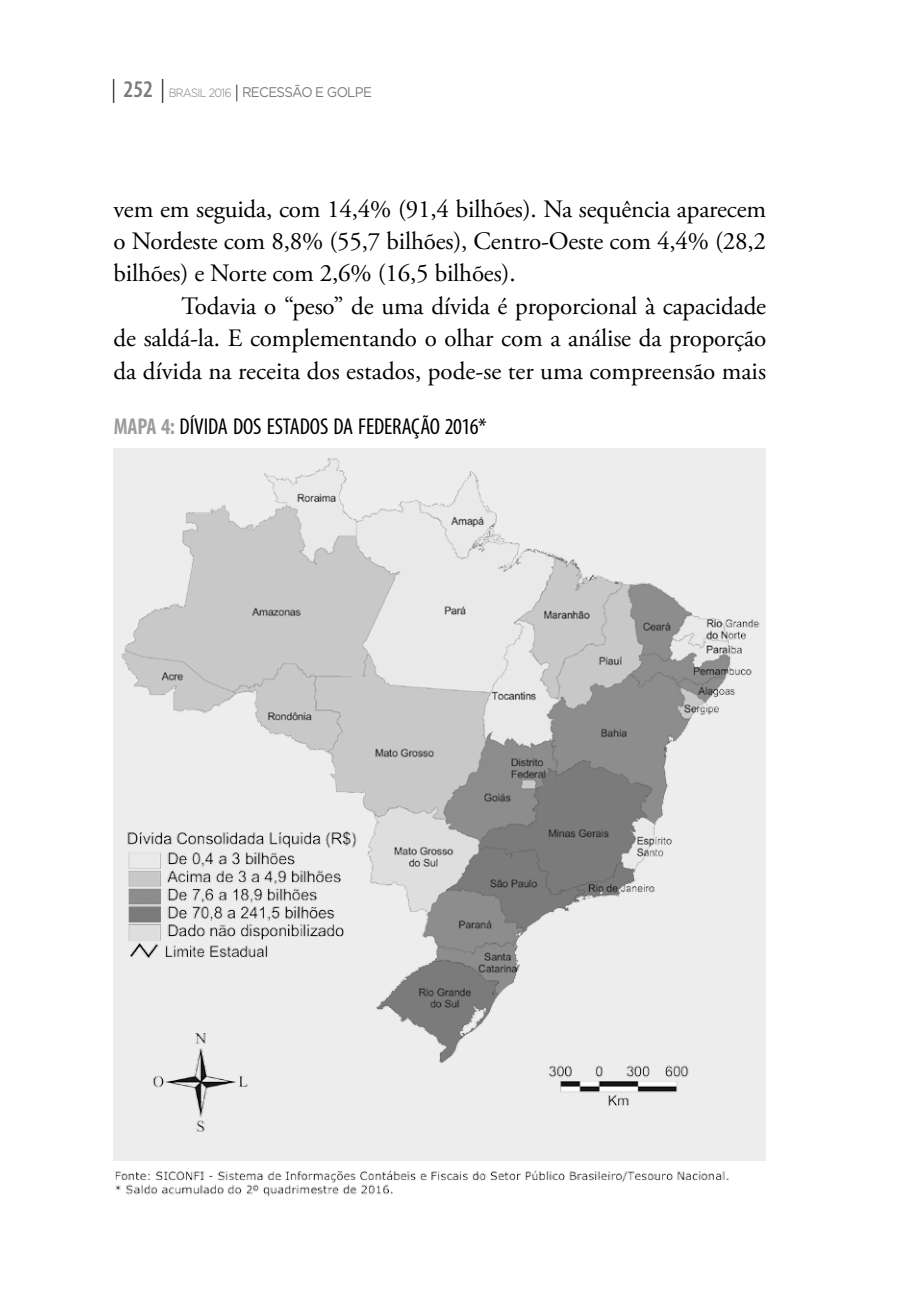
<style>
.page{position:relative;width:908px;height:1304px;background:#fff}
.page>*{position:absolute;margin:0;border:0;box-sizing:border-box;transform-origin:0 0}
.t1{font:25px/32.4px "Adobe Garamond Pro";letter-spacing:-.005em;color:#000;text-align:justify}
.t2{font:condensed 23px "Myriad Pro";letter-spacing:-.005em;color:#000}
.t3{font:14px "Gotham";letter-spacing:-.05em;color:#7c7b7b;scale:.95 1}
.s1{font-family:"Myriad Pro";font-weight:300;font-stretch:condensed;font-size:24px;color:#000}
.s2{font-family:"Myriad Pro";font-weight:600;font-stretch:condensed;font-size:24px}
.s3{font-weight:300;font-size:12px}
.s4{font-weight:300;font-size:18px;color:#000}
.s5{font-weight:700;color:#9d9d9c}
</style>
<div class="page">
<img style="left:113px;top:451px;width:652px;height:746px">
<p class="t3" style="left:111px;top:83px;width:275px"><span class="s1">|</span> <span class="s2">252</span> <span class="s1">|</span> <span class="s3">BRASIL 2016</span> <span class="s4">|</span> RECESSÃO E GOLPE</p>
<p class="t1" style="left:113px;top:193px;width:653px">vem em seguida, com 14,4% (91,4 bilhões). Na sequência aparecem o Nordeste com 8,8% (55,7 bilhões), Centro-Oeste com 4,4% (28,2 bilhões) e Norte com 2,6% (16,5 bilhões).</p>
<p class="t1" style="left:113px;top:291px;width:654px;text-indent:68px">Todavia o “peso” de uma dívida é proporcional à capacidade de saldá-la. E complementando o olhar com a análise da proporção da dívida na receita dos estados, pode-se ter uma compreensão mais</p>
<p class="t2" style="left:114px;top:412px;width:374px"><span class="s5">MAPA 4:</span> DÍVIDA DOS ESTADOS DA FEDERAÇÃO 2016*</p>
</div>
